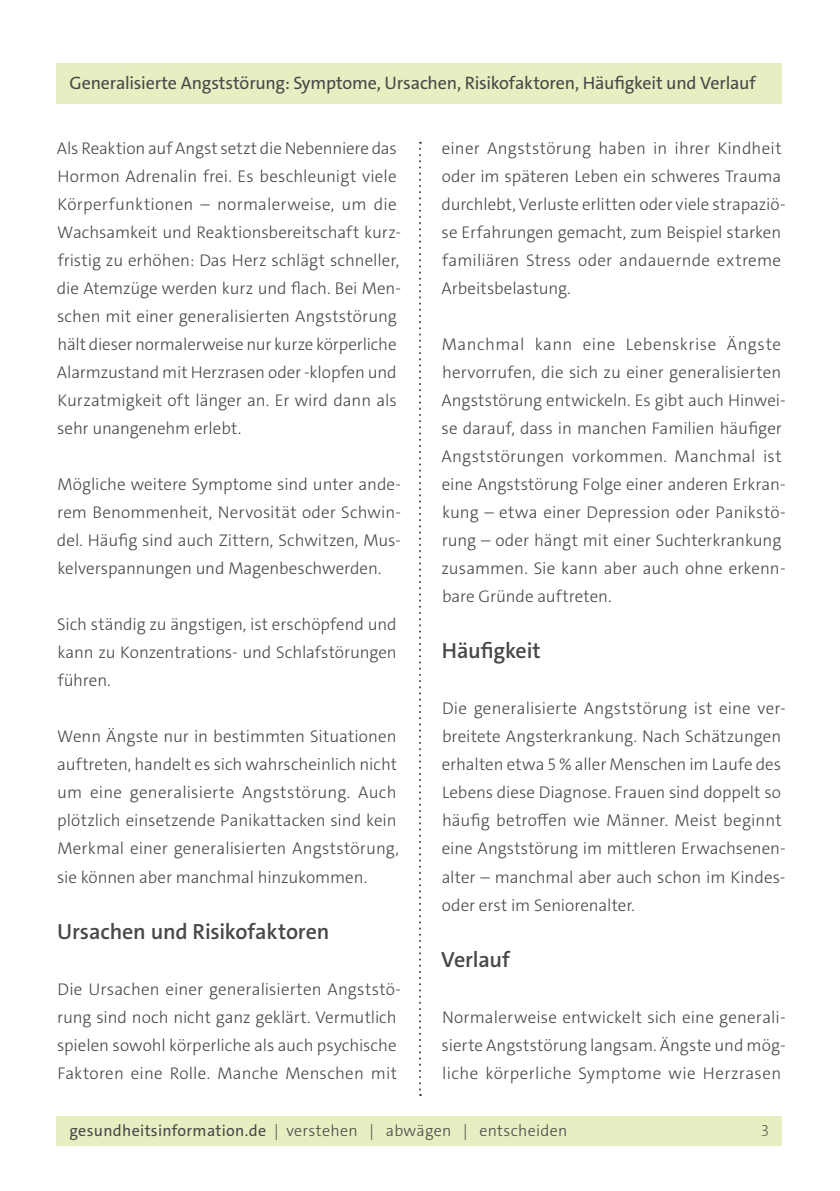
<style>
.page{position:relative;width:840px;height:1191px;background:#fff}
.page>*{position:absolute;margin:0;border:0;box-sizing:border-box;transform-origin:0 0}
.t1{font:600 22px "The Sans C4 s";letter-spacing:-.005em;color:#484847}
.t2{font:18px "The Sans C4 s";letter-spacing:-.01em;color:#484847}
.t3{font:300 17px/28px "The Sans C4 s";color:#484847}
.t4{font:300 16px "The Sans C4 s";letter-spacing:.02em;color:#484847}
.t5{font:200 16px "The Sans C4 s";color:#484847}
.s1{font-weight:400}
</style>
<div class="page">
<div style="left:57px;top:1116px;width:724px;height:29px;background:#e7eec2"></div>
<div style="left:57px;top:63px;width:724px;height:40px;background:#e7eec2"></div>
<svg style="left:419px;top:142px;width:2px;height:954px"></svg>
<p class="t2" style="left:69px;top:71px;width:687px">Generalisierte Angststörung: Symptome, Ursachen, Risikofaktoren, Häufigkeit und Verlauf</p>
<p class="t3" style="left:57px;top:135px;width:345px">Als Reaktion auf Angst setzt die Nebenniere das Hormon Adrenalin frei. Es beschleunigt viele Körperfunktionen – normalerweise, um die Wachsamkeit und Reaktionsbereitschaft kurz&shy;fristig zu erhöhen: Das Herz schlägt schneller, die Atemzüge werden kurz und flach. Bei Men&shy;schen mit einer generalisierten Angststörung hält dieser normalerweise nur kurze körperliche Alarmzustand mit Herzrasen oder -klopfen und Kurzatmigkeit oft länger an. Er wird dann als sehr unangenehm erlebt.</p>
<p class="t3" style="left:57px;top:471px;width:345px;text-align:justify">Mögliche weitere Symptome sind unter ande&shy;rem Benommenheit, Nervosität oder Schwin&shy;del. Häufig sind auch Zittern, Schwitzen, Mus&shy;kelverspannungen und Magenbeschwerden.</p>
<p class="t3" style="left:57px;top:611px;width:341px;text-align:justify">Sich ständig zu ängstigen, ist erschöpfend und kann zu Konzentrations- und Schlafstörungen führen.</p>
<p class="t3" style="left:57px;top:723px;width:343px">Wenn Ängste nur in bestimmten Situationen auftreten, handelt es sich wahrscheinlich nicht um eine generalisierte Angststörung. Auch plötzlich einsetzende Panikattacken sind kein Merkmal einer generalisierten Angststörung, sie können aber manchmal hinzukommen.</p>
<p class="t1" style="left:57px;top:917px;width:273px">Ursachen und Risikofaktoren</p>
<p class="t3" style="left:57px;top:975px;width:345px">Die Ursachen einer generalisierten Angststö&shy;rung sind noch nicht ganz geklärt. Vermutlich spielen sowohl körperliche als auch psychische Faktoren eine Rolle. Manche Menschen mit</p>
<p class="t3" style="left:441px;top:135px;width:345px">einer Angststörung haben in ihrer Kindheit oder im späteren Leben ein schweres Trauma durchlebt, Verluste erlitten oder viele strapaziö&shy;se Erfahrungen gemacht, zum Beispiel starken familiären Stress oder andauernde extreme Arbeitsbelastung.</p>
<p class="t3" style="left:441px;top:331px;width:345px">Manchmal kann eine Lebenskrise Ängste hervorrufen, die sich zu einer generalisierten Angststörung entwickeln. Es gibt auch Hinwei&shy;se darauf, dass in manchen Familien häufiger Angststörungen vorkommen. Manchmal ist eine Angststörung Folge einer anderen Erkran&shy;kung – etwa einer Depression oder Panikstö&shy;rung – oder hängt mit einer Suchterkrankung zusammen. Sie kann aber auch ohne erkenn&shy;bare Gründe auftreten.</p>
<p class="t1" style="left:441px;top:637px;width:100px">Häufigkeit</p>
<p class="t3" style="left:441px;top:695px;width:345px">Die generalisierte Angststörung ist eine ver&shy;breitete Angsterkrankung. Nach Schätzungen erhalten etwa 5 % aller Menschen im Laufe des Lebens diese Diagnose. Frauen sind doppelt so häufig betroffen wie Männer. Meist beginnt eine Angststörung im mittleren Erwachsenen&shy;alter – manchmal aber auch schon im Kindes&shy;oder erst im Seniorenalter.</p>
<p class="t1" style="left:441px;top:945px;width:70px">Verlauf</p>
<p class="t3" style="left:441px;top:1003px;width:345px;text-align:justify">Normalerweise entwickelt sich eine generali&shy;sierte Angststörung langsam. Ängste und mög&shy;liche körperliche Symptome wie Herzrasen</p>
<p class="t4" style="left:69px;top:1120px;width:499px"><span class="s1">gesundheitsinformation.de</span> | verstehen | abwägen | entscheiden</p>
<p class="t5" style="left:760px;top:1120px;width:9px">3</p>
</div>
